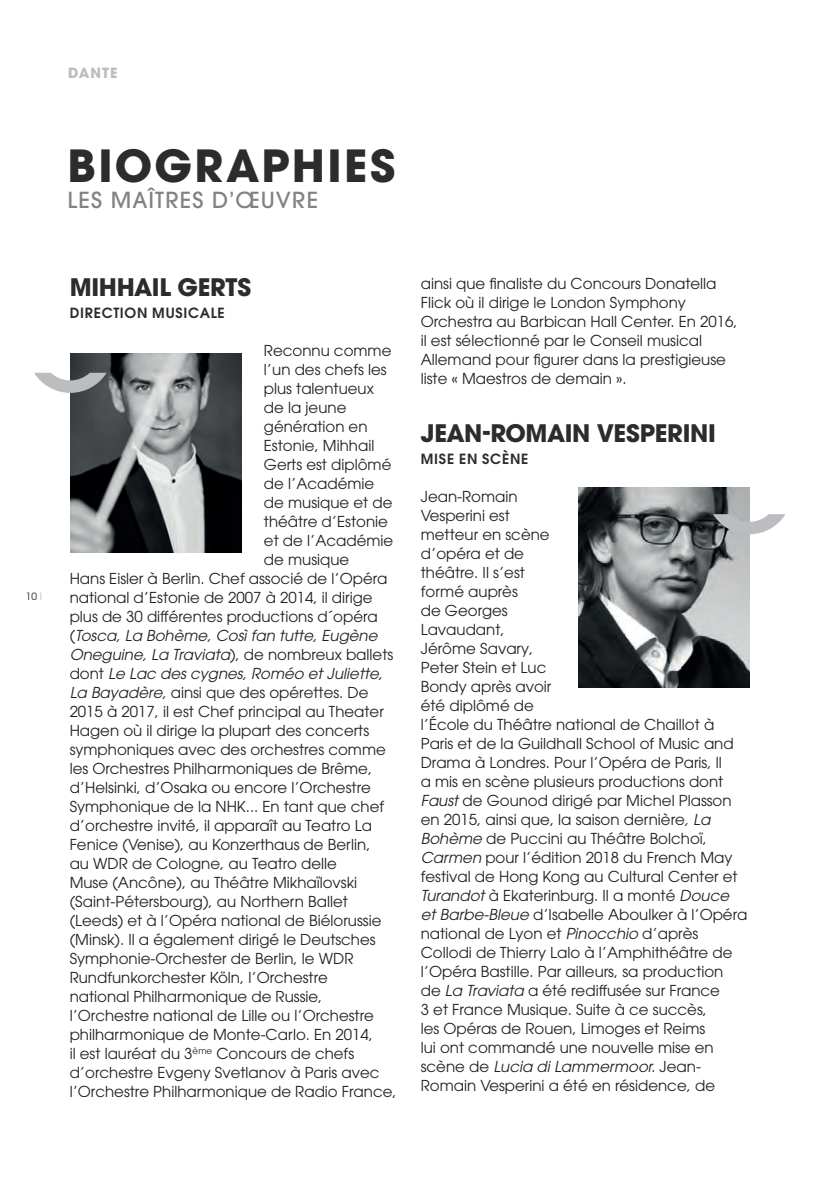
<style>
.page{position:relative;width:840px;height:1191px;background:#fff}
.page>*{position:absolute;margin:0;border:0;box-sizing:border-box;transform-origin:0 0}
.t1{font:700 44px "ITC Avant Garde Pro";letter-spacing:.055em;color:#2e2b2c}
.t2{font:700 24px "ITC Avant Garde Pro";letter-spacing:-.015em;color:#2e2b2c}
.t3{font:500 22px "ITC Avant Garde Pro";letter-spacing:.05em;color:#808285}
.t4{font:15px/19px "ITC Avant Garde Pro";color:#231f20}
.t5{font:italic 15px "ITC Avant Garde Pro";color:#231f20}
.t6{font:600 14px "ITC Avant Garde Pro";letter-spacing:.055em;color:#2e2b2c}
.t7{font:700 14px "ITC Avant Garde Pro";letter-spacing:.065em;color:#bcbdc0}
.t8{font:10px "ITC Avant Garde Pro";color:#231f20}
.s1{color:#bcbdc0}
.s2{font-style:normal}
.s3{font-style:italic}
</style>
<div class="page">
<img style="left:70px;top:353px;width:171px;height:200px">
<svg style="left:34px;top:373px;width:72px;height:20px"></svg>
<img style="left:578px;top:488px;width:170px;height:199px">
<svg style="left:712px;top:514px;width:73px;height:20px"></svg>
<p class="t7" style="left:68px;top:64px;width:51px">DANTE</p>
<p class="t8" style="left:26px;top:590px;width:18px">10 <span class="s1">I</span></p>
<h1 class="t1" style="left:67px;top:136px;width:329px">BIOGRAPHIES</h1>
<h3 class="t3" style="left:67px;top:186px;width:252px">LES MAÎTRES D’ŒUVRE</h3>
<h2 class="t2" style="left:70px;top:271px;width:183px">MIHHAIL GERTS</h2>
<p class="t6" style="left:70px;top:303px;width:156px">DIRECTION MUSICALE</p>
<p class="t4" style="left:264px;top:340px;width:129px">Reconnu comme</p>
<p class="t4" style="left:264px;top:359px;width:124px">l’un des chefs les</p>
<p class="t4" style="left:264px;top:378px;width:111px">plus talentueux</p>
<p class="t4" style="left:264px;top:397px;width:84px">de la jeune</p>
<p class="t4" style="left:264px;top:416px;width:105px">génération en</p>
<p class="t4" style="left:264px;top:435px;width:112px">Estonie, Mihhail</p>
<p class="t4" style="left:264px;top:454px;width:129px">Gerts est diplômé</p>
<p class="t4" style="left:264px;top:473px;width:112px">de l’Académie</p>
<p class="t4" style="left:264px;top:492px;width:130px">de musique et de</p>
<p class="t4" style="left:264px;top:511px;width:125px">théâtre d’Estonie</p>
<p class="t4" style="left:264px;top:530px;width:131px">et de l’Académie</p>
<p class="t4" style="left:264px;top:549px;width:87px">de musique</p>
<p class="t4" style="left:70px;top:568px;width:319px">Hans Eisler à Berlin. Chef associé de l’Opéra</p>
<p class="t4" style="left:70px;top:587px;width:304px">national d’Estonie de 2007 à 2014, il dirige</p>
<p class="t4" style="left:70px;top:606px;width:309px">plus de 30 différentes productions d´opéra</p>
<p class="t5" style="left:70px;top:626px;width:309px"><span class="s2">(</span>Tosca, La Bohème, Così fan tutte, Eugène</p>
<p class="t5" style="left:70px;top:645px;width:325px">Oneguine, La Traviata<span class="s2">), de nombreux ballets</span></p>
<p class="t5" style="left:70px;top:664px;width:315px"><span class="s2">dont</span> Le Lac des cygnes, Roméo et Juliette,</p>
<p class="t4" style="left:70px;top:682px;width:300px"><span class="s3">La Bayadère,</span> ainsi que des opérettes. De</p>
<p class="t4" style="left:70px;top:701px;width:315px">2015 à 2017, il est Chef principal au Theater</p>
<p class="t4" style="left:70px;top:720px;width:301px">Hagen où il dirige la plupart des concerts</p>
<p class="t4" style="left:70px;top:739px;width:317px">symphoniques avec des orchestres comme</p>
<p class="t4" style="left:70px;top:758px;width:304px">les Orchestres Philharmoniques de Brême,</p>
<p class="t4" style="left:70px;top:777px;width:302px">d’Helsinki, d’Osaka ou encore l’Orchestre</p>
<p class="t4" style="left:70px;top:796px;width:316px">Symphonique de la NHK... En tant que chef</p>
<p class="t4" style="left:70px;top:816px;width:303px">d’orchestre invité, il apparaît au Teatro La</p>
<p class="t4" style="left:70px;top:835px;width:302px">Fenice (Venise), au Konzerthaus de Berlin,</p>
<p class="t4" style="left:70px;top:854px;width:269px">au WDR de Cologne, au Teatro delle</p>
<p class="t4" style="left:70px;top:873px;width:289px">Muse (Ancône), au Théâtre Mikhaïlovski</p>
<p class="t4" style="left:70px;top:892px;width:279px">(Saint-Pétersbourg), au Northern Ballet</p>
<p class="t4" style="left:70px;top:911px;width:313px">(Leeds) et à l’Opéra national de Biélorussie</p>
<p class="t4" style="left:70px;top:930px;width:307px">(Minsk). Il a également dirigé le Deutsches</p>
<p class="t4" style="left:70px;top:949px;width:285px">Symphonie-Orchester de Berlin, le WDR</p>
<p class="t4" style="left:70px;top:968px;width:259px">Rundfunkorchester Köln, l’Orchestre</p>
<p class="t4" style="left:70px;top:987px;width:254px">national Philharmonique de Russie,</p>
<p class="t4" style="left:70px;top:1006px;width:305px">l’Orchestre national de Lille ou l’Orchestre</p>
<p class="t4" style="left:70px;top:1025px;width:305px">philharmonique de Monte-Carlo. En 2014,</p>
<p class="t4" style="left:70px;top:1043px;width:286px">il est lauréat du 3<sup>ème</sup> Concours de chefs</p>
<p class="t4" style="left:70px;top:1062px;width:311px">d’orchestre Evgeny Svetlanov à Paris avec</p>
<p class="t4" style="left:70px;top:1081px;width:328px">l’Orchestre Philharmonique de Radio France,</p>
<p class="t4" style="left:420px;top:274px;width:318px">ainsi que finaliste du Concours Donatella Flick où il dirige le London Symphony Orchestra au Barbican Hall Center. En 2016, il est sélectionné par le Conseil musical Allemand pour figurer dans la prestigieuse liste « Maestros de demain ».</p>
<h2 class="t2" style="left:420px;top:417px;width:296px">JEAN-ROMAIN VESPERINI</h2>
<p class="t6" style="left:420px;top:449px;width:109px">MISE EN SCÈNE</p>
<p class="t4" style="left:420px;top:486px;width:328px">Jean-Romain<br>Vesperini est<br>metteur en scène<br>d’opéra et de<br>théâtre. Il s’est<br>formé auprès<br>de Georges<br>Lavaudant,<br>Jérôme Savary,<br>Peter Stein et Luc<br>Bondy après avoir<br>été diplômé de<br>l’École du Théâtre national de Chaillot à<br>Paris et de la Guildhall School of Music and<br>Drama à Londres. Pour l’Opéra de Paris, ll<br>a mis en scène plusieurs productions dont<br><span class="s3">Faust</span> de Gounod dirigé par Michel Plasson en 2015, ainsi que, la saison dernière<span class="s3">, La<br>Bohème</span> de Puccini au Théâtre Bolchoï,<br><span class="s3">Carmen</span> pour l’édition 2018 du French May festival de Hong Kong au Cultural Center et<br><span class="s3">Turandot</span> à Ekaterinburg. Il a monté <span class="s3">Douce et Barbe-Bleue</span> d’Isabelle Aboulker à l’Opéra national de Lyon et <span class="s3">Pinocchio</span> d’après<br>Collodi de Thierry Lalo à l’Amphithéâtre de l’Opéra Bastille. Par ailleurs, sa production<br>de <span class="s3">La Traviata</span> a été rediffusée sur France<br>3 et France Musique. Suite à ce succès,<br>les Opéras de Rouen, Limoges et Reims<br>lui ont commandé une nouvelle mise en scène de <span class="s3">Lucia di Lammermoor.</span> Jean-<br>Romain Vesperini a été en résidence, de</p>
</div>
